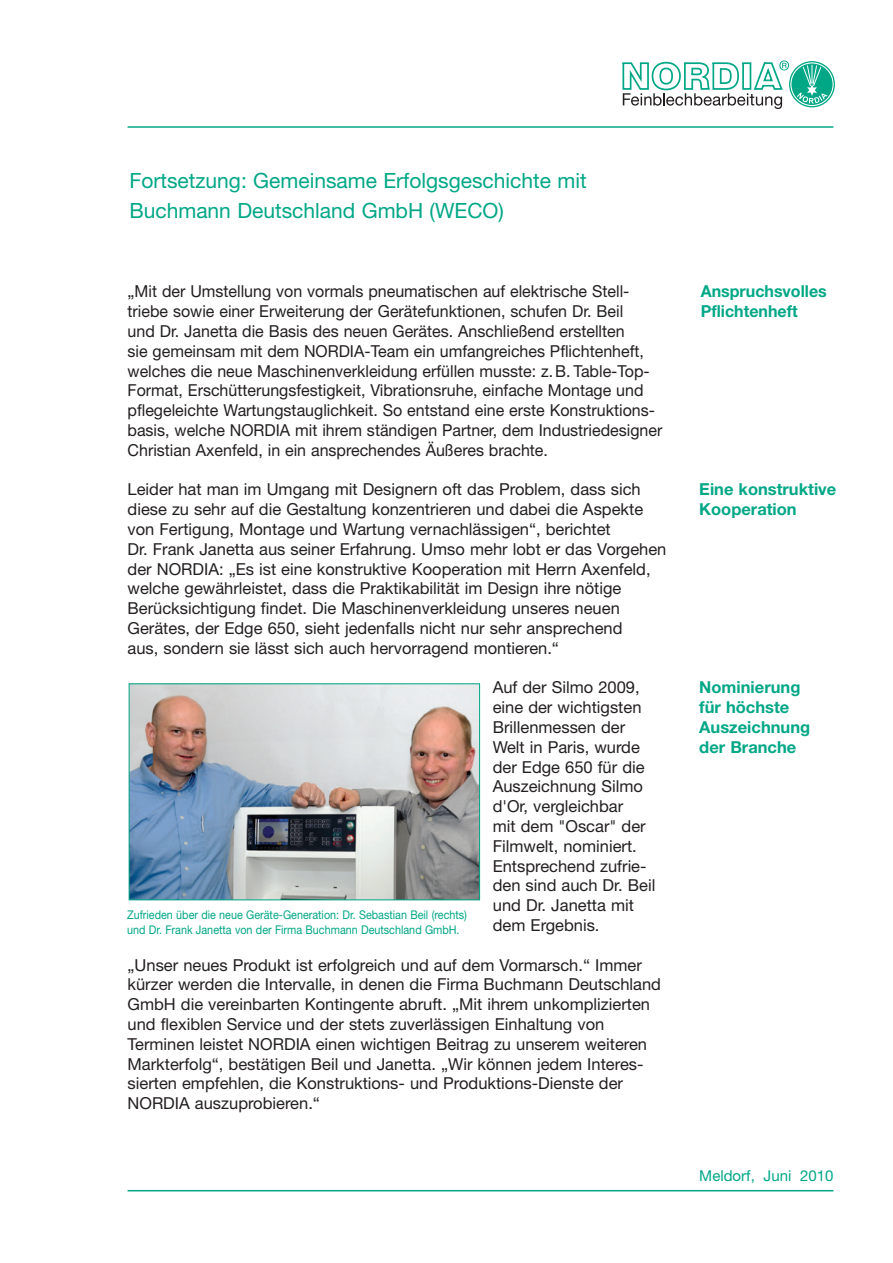
<style>
.page{position:relative;width:893px;height:1263px;background:#fff}
.page>*{position:absolute;margin:0;border:0;box-sizing:border-box;transform-origin:0 0}
.Grüne_Schrift{font:21px "Helvetica Neue";color:#00a786}
.Body{font:16.5px/19.8px "Helvetica Neue";color:#231f20}
.Randvermerk{font:700 16.5px/19.8px "Helvetica Neue";color:#00a786}
.t1{font:15px "Helvetica Neue";color:#00a786}
.Body-2{font:12px/14.4px "Helvetica Neue";color:#00a786;scale:.9 1}
</style>
<div class="page">
<hr style="left:128px;top:126px;width:705px;height:2px;background:#00a786">
<hr style="left:128px;top:1190px;width:705px;height:1px;background:#00a786">
<svg style="left:622px;top:60px;width:167px;height:49px"></svg>
<svg style="left:789px;top:61px;width:46px;height:46px"></svg>
<svg style="left:790px;top:62px;width:44px;height:44px"></svg>
<div style="left:791px;top:64px;width:41px;height:41px;background:#00a786;border-radius:50%"></div>
<svg style="left:797px;top:64px;width:31px;height:40px"></svg>
<img style="left:131px;top:685px;width:347px;height:213px">
<div style="left:129px;top:683px;width:351px;height:217px;border:1px solid #00a786"></div>
<p class="Grüne_Schrift" style="left:129px;top:168px;width:459px">Fortsetzung: Gemeinsame Erfolgsgeschichte mit</p>
<p class="Grüne_Schrift" style="left:129px;top:198px;width:376px">Buchmann Deutschland GmbH (WECO)</p>
<p class="Body" style="left:128px;top:281px;width:503px">„Mit der Umstellung von vormals pneumatischen auf elektrische Stell-</p>
<p class="Body" style="left:128px;top:301px;width:536px">triebe sowie einer Erweiterung der Gerätefunktionen, schufen Dr. Beil<br>und Dr. Janetta die Basis des neuen Gerätes. Anschließend erstellten<br>sie gemeinsam mit dem NORDIA-Team ein umfangreiches Pflichtenheft, welches die neue Maschinenverkleidung erfüllen musste: z.B. Table-Top-Format, Erschütterungsfestigkeit, Vibrationsruhe, einfache Montage und pflegeleichte Wartungstauglichkeit. So entstand eine erste Konstruktions&shy;basis, welche NORDIA mit ihrem ständigen Partner, dem Industriedesigner Christian Axenfeld, in ein ansprechendes Äußeres brachte.</p>
<p class="Body" style="left:128px;top:479px;width:517px">Leider hat man im Umgang mit Designern oft das Problem, dass sich diese zu sehr auf die Gestaltung konzentrieren und dabei die Aspekte</p>
<p class="Body" style="left:128px;top:519px;width:485px">von Fertigung, Montage und Wartung vernachlässigen“, berichtet</p>
<p class="Body" style="left:128px;top:539px;width:540px">Dr. Frank Janetta aus seiner Erfahrung. Umso mehr lobt er das Vorgehen</p>
<p class="Body" style="left:128px;top:559px;width:525px">der NORDIA: „Es ist eine konstruktive Kooperation mit Herrn Axenfeld, welche gewährleistet, dass die Praktikabilität im Design ihre nötige Berücksichtigung findet. Die Maschinenverkleidung unseres neuen Gerätes, der Edge 650, sieht jedenfalls nicht nur sehr ansprechend</p>
<p class="Body" style="left:128px;top:638px;width:433px">aus, sondern sie lässt sich auch hervorragend montieren.“</p>
<p class="Body" style="left:493px;top:677px;width:155px">Auf der Silmo 2009, eine der wichtigsten<br>Brillenmessen der<br>Welt in Paris, wurde der Edge 650 für die<br>Auszeichnung Silmo d'Or, vergleichbar mit dem "Oscar" der<br>Filmwelt, nominiert.<br>Entsprechend zufrie-</p>
<p class="Body" style="left:493px;top:875px;width:164px">den sind auch Dr. Beil und Dr. Janetta mit</p>
<p class="Body" style="left:493px;top:915px;width:108px">dem Ergebnis.</p>
<p class="Body" style="left:128px;top:955px;width:516px">„Unser neues Produkt ist erfolgreich und auf dem Vormarsch.“ Immer</p>
<p class="Body" style="left:128px;top:974px;width:535px">kürzer werden die Intervalle, in denen die Firma Buchmann Deutschland<br>GmbH die vereinbarten Kontingente abruft. „Mit ihrem unkomplizierten</p>
<p class="Body" style="left:128px;top:1014px;width:521px">und flexiblen Service und der stets zuverlässigen Einhaltung von<br>Terminen leistet NORDIA einen wichtigen Beitrag zu unserem weiteren</p>
<p class="Body" style="left:128px;top:1054px;width:517px">Markterfolg“, bestätigen Beil und Janetta. „Wir können jedem Interes&shy;sierten empfehlen, die Konstruktions- und Produktions-Dienste der<br>NORDIA auszuprobieren.“</p>
<p class="Body-2" style="left:127px;top:907px;width:379px">Zufrieden über die neue Geräte-Generation: Dr. Sebastian Beil (rechts) und Dr. Frank Janetta von der Firma Buchmann Deutschland GmbH.</p>
<p class="Randvermerk" style="left:701px;top:281px;width:127px">Anspruchsvolles<br>Pflichtenheft</p>
<p class="Randvermerk" style="left:699px;top:479px;width:139px">Eine konstruktive<br>Kooperation</p>
<p class="Randvermerk" style="left:699px;top:677px;width:112px">Nominierung für höchste<br>Auszeichnung</p>
<p class="Randvermerk" style="left:699px;top:737px;width:99px">der Branche</p>
<p class="t1" style="left:699px;top:1166px;width:136px">Meldorf, Juni 2010</p>
</div>
